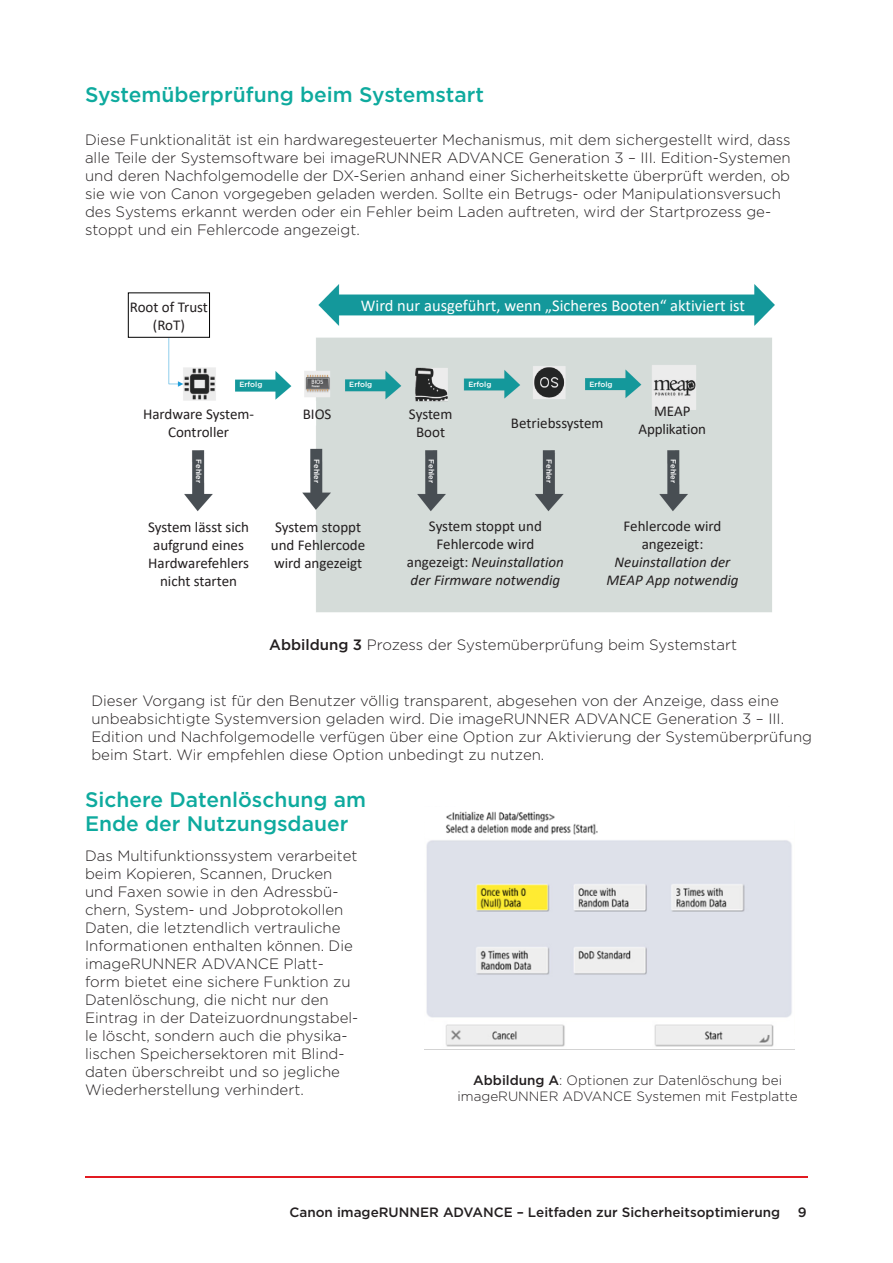
<style>
.page{position:relative;width:893px;height:1263px;background:#fff}
.page>*{position:absolute;margin:0;border:0;box-sizing:border-box;transform-origin:0 0}
.t1{font:500 21px/24px "Gotham";color:#0eaa9e}
.t2{font:16.5px "Calibri";color:#fff}
.t3{font:300 15px/18px "Gotham";color:#231f20}
.t4{font:15px/18px "Calibri";color:#231f20;text-align:center}
.t5{font:italic 15px/18px "Calibri";color:#231f20;text-align:center}
.t6{font:300 13.5px/16.2px "Gotham";color:#231f20;text-align:center}
.t7{font:500 13.5px "Gotham";color:#231f20}
.t8{font:500 7.5px "Gotham";color:#fff}
.s1{font-style:italic}
.s2{font-style:normal}
.s3{font-weight:500}
</style>
<div class="page">
<hr style="left:85px;top:1176px;width:723px;height:2px;background:#e21a21">
<img style="left:127px;top:284px;width:648px;height:329px">
<img style="left:424px;top:811px;width:370px;height:239px">
<div style="left:128px;top:293px;width:82px;height:45px;border:1px solid #000"></div>
<p class="t1" style="left:85px;top:82px;width:401px">Systemüberprüfung beim Systemstart</p>
<p class="t3" style="left:85px;top:131px;width:707px">Diese Funktionalität ist ein hardwaregesteuerter Mechanismus, mit dem sichergestellt wird, dass alle Teile der Systemsoftware bei imageRUNNER ADVANCE Generation 3 – III. Edition-Systemen und deren Nachfolgemodelle der DX-Serien anhand einer Sicherheitskette überprüft werden, ob sie wie von Canon vorgegeben geladen werden. Sollte ein Betrugs- oder Manipulationsversuch des Systems erkannt werden oder ein Fehler beim Laden auftreten, wird der Startprozess ge&shy;stoppt und ein Fehlercode angezeigt.</p>
<p class="t4" style="left:130px;top:298px;width:80px">Root of Trust (RoT)</p>
<p class="t2" style="left:361px;top:294px;width:386px">Wird nur ausgeführt, wenn „Sicheres Booten“ aktiviert ist</p>
<p class="t8" style="left:239px;top:379px;width:24px">Erfolg</p>
<p class="t8" style="left:349px;top:379px;width:24px">Erfolg</p>
<p class="t8" style="left:468px;top:379px;width:24px">Erfolg</p>
<p class="t8" style="left:590px;top:379px;width:24px">Erfolg</p>
<p class="t4" style="left:143px;top:404px;width:113px">Hardware System-<br>Controller</p>
<p class="t4" style="left:303px;top:404px;width:30px">BIOS</p>
<p class="t4" style="left:409px;top:405px;width:45px">System<br>Boot</p>
<p class="t4" style="left:511px;top:414px;width:94px">Betriebssystem</p>
<p class="t4" style="left:639px;top:402px;width:69px">MEAP<br>Applikation</p>
<p class="t8" style="left:204px;top:459px;width:25px;rotate:90deg">Fehler</p>
<p class="t8" style="left:322px;top:459px;width:25px;rotate:90deg">Fehler</p>
<p class="t8" style="left:436px;top:459px;width:25px;rotate:90deg">Fehler</p>
<p class="t8" style="left:554px;top:459px;width:25px;rotate:90deg">Fehler</p>
<p class="t8" style="left:678px;top:459px;width:25px;rotate:90deg">Fehler</p>
<p class="t4" style="left:148px;top:517px;width:102px">System lässt sich aufgrund eines<br>Hardwarefehlers nicht starten</p>
<p class="t4" style="left:271px;top:517px;width:96px;text-align:left">System stoppt und Fehlercode wird angezeigt</p>
<p class="t4" style="left:407px;top:517px;width:159px">System stoppt und<br>Fehlercode wird angezeigt: <span class="s1">Neuinstallation der Firmware notwendig</span></p>
<p class="t5" style="left:606px;top:516px;width:134px"><span class="s2">Fehlercode wird angezeigt:<br></span>Neuinstallation der<br>MEAP App notwendig</p>
<p class="t3" style="left:269px;top:635px;width:469px"><span class="s3">Abbildung 3</span> Prozess der Systemüberprüfung beim Systemstart</p>
<p class="t3" style="left:91px;top:691px;width:722px">Dieser Vorgang ist für den Benutzer völlig transparent, abgesehen von der Anzeige, dass eine unbeabsichtigte Systemversion geladen wird. Die imageRUNNER ADVANCE Generation 3 – III.<br>Edition und Nachfolgemodelle verfügen über eine Option zur Aktivierung der Systemüberprüfung beim Start. Wir empfehlen diese Option unbedingt zu nutzen.</p>
<p class="t1" style="left:85px;top:787px;width:283px">Sichere Datenlöschung am<br>Ende der Nutzungsdauer</p>
<p class="t3" style="left:85px;top:847px;width:275px">Das Multifunktionssystem verarbeitet beim Kopieren, Scannen, Drucken und Faxen sowie in den Adressbü&shy;chern, System- und Jobprotokollen Daten, die letztendlich vertrauliche Informationen enthalten können. Die imageRUNNER ADVANCE Platt&shy;form bietet eine sichere Funktion zu Datenlöschung, die nicht nur den Eintrag in der Dateizuordnungstabel&shy;le löscht, sondern auch die physika&shy;lischen Speichersektoren mit Blind&shy;daten überschreibt und so jegliche Wiederherstellung verhindert.</p>
<p class="t6" style="left:458px;top:1072px;width:342px"><span class="s3">Abbildung A</span>: Optionen zur Datenlöschung bei imageRUNNER ADVANCE Systemen mit Festplatte</p>
<p class="t7" style="left:289px;top:1204px;width:492px">Canon imageRUNNER ADVANCE – Leitfaden zur Sicherheitsoptimierung</p>
<p class="t7" style="left:798px;top:1204px;width:10px">9</p>
</div>
